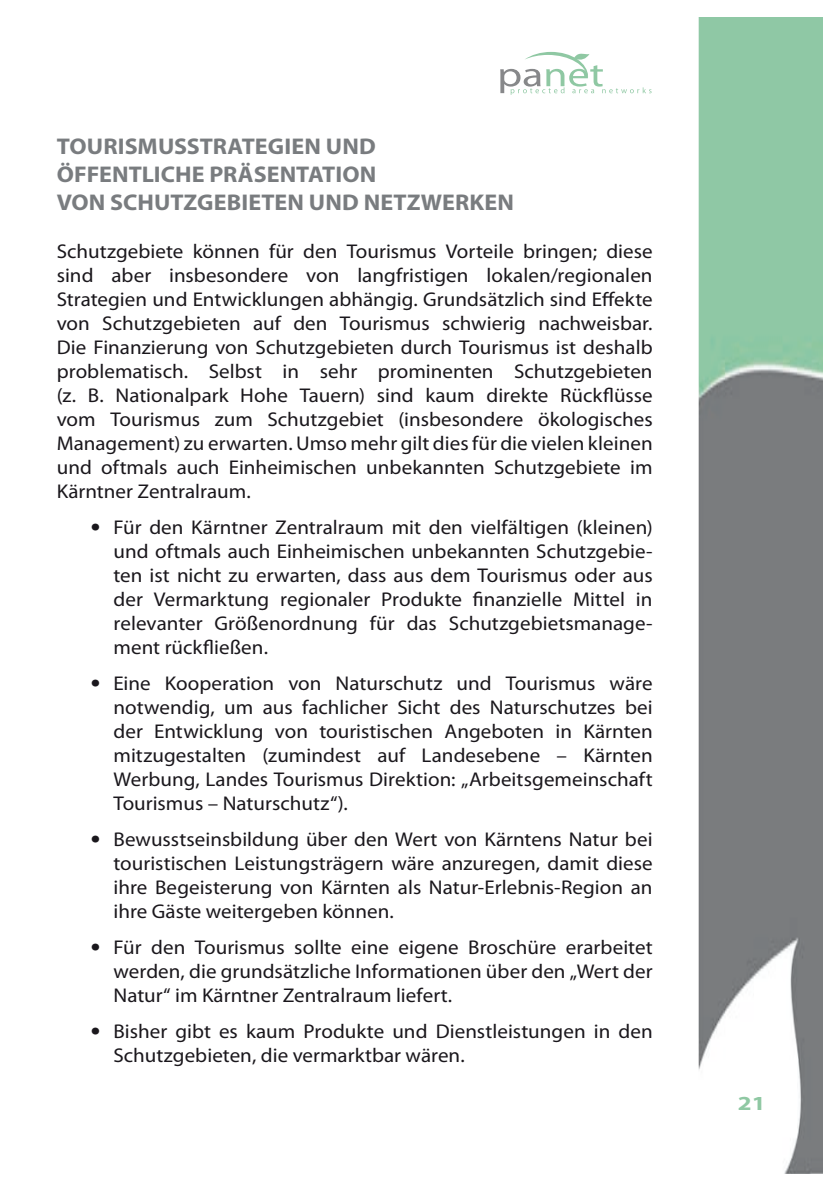
<style>
.page{position:relative;width:840px;height:1191px;background:#fff}
.page>*{position:absolute;margin:0;border:0;box-sizing:border-box;transform-origin:0 0}
.t1{font:700 22.8px/28px "Myriad Pro";letter-spacing:.005em;color:#797c7f;scale:1.05 1}
.t2{font:20px/24px "Myriad Pro";color:#1a171c;text-align:justify;scale:1.05 1}
.t3{font:700 20px "Myriad Pro";color:#8fc8a3;scale:1.25 1}
.s1{font-weight:700;font-size:26.6px}
</style>
<div class="page">
<img style="left:698px;top:17px;width:124px;height:1157px">
<svg style="left:500px;top:52px;width:151px;height:43px"></svg>
<p class="t1" style="left:57px;top:132px;width:29px">TOUR</p>
<p class="t1" style="left:118px;top:132px;width:215px">ISMUSSTRATEGIEN UND</p>
<p class="t1" style="left:57px;top:160px;width:14px">ÖFF</p>
<p class="t1" style="left:57px;top:160px;width:288px;text-indent:42px">ENTLICH E PRÄSENTATION<br>VON SCHU</p>
<p class="t1" style="left:170px;top:188px;width:148px">TZGEBIETEN UND</p>
<p class="t1" style="left:363px;top:188px;width:142px">NETZWERKEN</p>
<p class="t2" style="left:57px;top:239px;width:568px">Schutzgebiete können für den Tourismus Vorteile bringen; diese sind aber insbesondere von langfristigen lokalen/regionalen Strategien und Entwicklungen abhängig. Grundsätzlich sind Effekte von Schutzgebieten auf den Tourismus schwierig nachweisbar.<br>Die Finanzierung von Schutzgebieten durch Tourismus ist deshalb problematisch. Selbst in sehr prominenten Schutzgebieten (z. B. Nationalpark Hohe Tauern) sind kaum direkte Rückflüsse vom Tourismus zum Schutzgebiet (insbesondere ökologisches Management) zu erwarten. Umso mehr gilt dies für die vielen kleinen und oftmals auch Einheimischen unbekannten Schutzgebiete im Kärntner Zentralraum.</p>
<p class="t2" style="left:113px;top:515px;width:514px;text-indent:-23px"><span class="s1">•</span> Für den Kärntner Zentralraum mit den vielfältigen (kleinen) und oftmals auch Einheimischen unbekannten Schutzgebie&shy;ten ist nicht zu erwarten, dass aus dem Tourismus oder aus der Vermarktung regionaler Produkte finanzielle Mittel in relevanter Größenordnung für das Schutzgebietsmanage&shy;ment rückfließen.</p>
<p class="t2" style="left:113px;top:671px;width:514px;text-indent:-23px"><span class="s1">•</span> Eine Kooperation von Naturschutz und Tourismus wäre notwendig, um aus fachlicher Sicht des Naturschutzes bei der Entwicklung von touristischen Angeboten in Kärnten mitzugestalten (zumindest auf Landesebene – Kärnten Werbung, Landes Tourismus Direktion: „Arbeitsgemeinschaft Tourismus – Naturschutz“).</p>
<p class="t2" style="left:113px;top:827px;width:514px;text-indent:-23px"><span class="s1">•</span> Bewusstseinsbildung über den Wert von Kärntens Natur bei touristischen Leistungsträgern wäre anzuregen, damit diese ihre Begeisterung von Kärnten als Natur-Erlebnis-Region an ihre Gäste weitergeben können.</p>
<p class="t2" style="left:113px;top:935px;width:514px;text-indent:-23px"><span class="s1">•</span> Für den Tourismus sollte eine eigene Broschüre erarbeitet werden, die grundsätzliche Informationen über den „Wert der Natur“ im Kärntner Zentralraum liefert.</p>
<p class="t2" style="left:113px;top:1019px;width:514px;text-indent:-23px"><span class="s1">•</span> Bisher gibt es kaum Produkte und Dienstleistungen in den<br>Schutzgebieten, die vermarktbar wären.</p>
<p class="t3" style="left:737px;top:1089px;width:24px">21</p>
</div>
